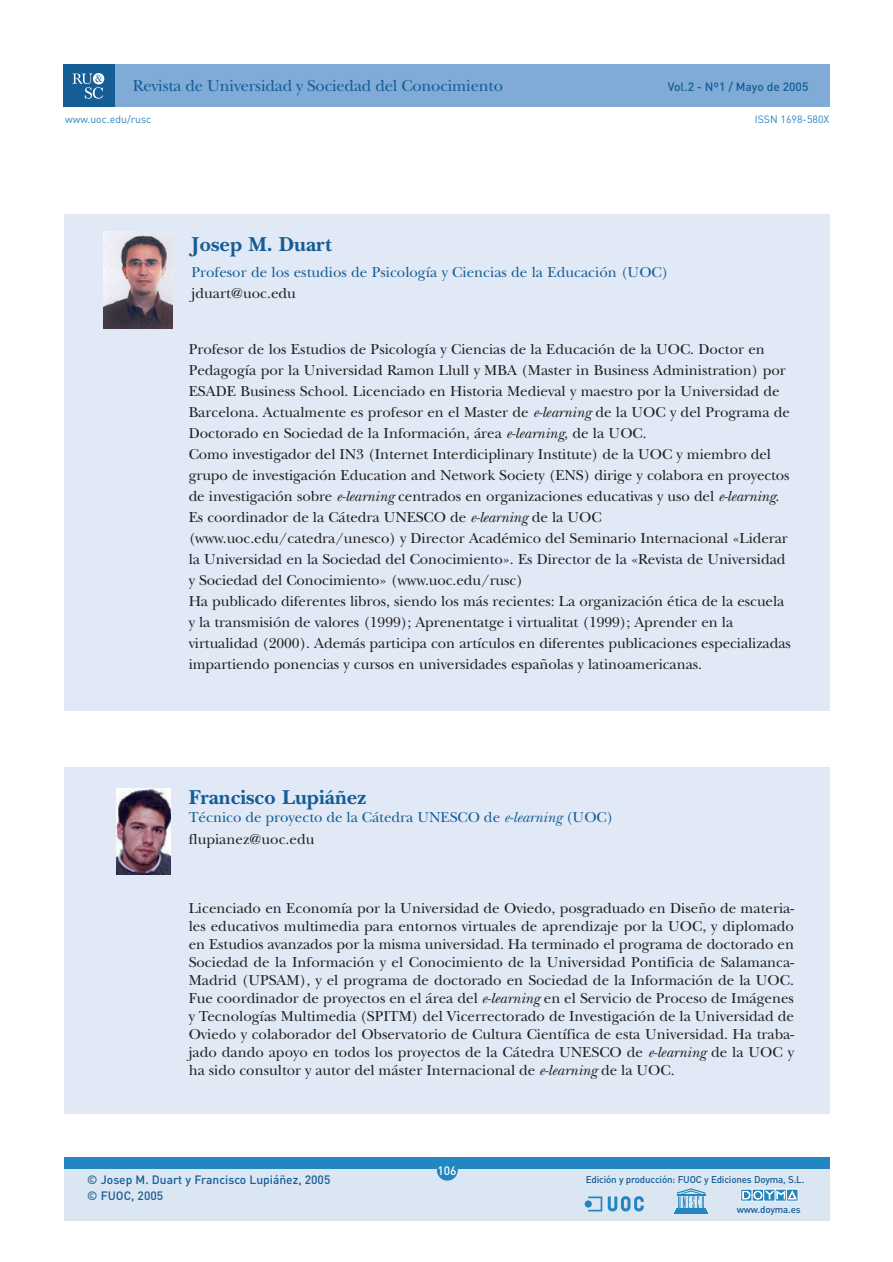
<style>
.page{position:relative;width:893px;height:1262px;background:#fff}
.page>*{position:absolute;margin:0;border:0;box-sizing:border-box;transform-origin:0 0}
.t1{font:700 21px "New Baskerville";color:#155d95}
.t2{font:16.5px "New Baskerville";letter-spacing:-.01em;color:#155d95}
.t3{font:15px/21px "New Baskerville";letter-spacing:-.005em;color:#231f20;text-align:justify}
.t4{font:15px/22.2px "New Baskerville";color:#155d95}
.t5{font:500 12px/16.2px "DIN";color:#155d95}
.t6{font:500 12px "DIN";color:#fff}
.t7{font:10.5px "DIN";color:#2a83be}
.t8{font:500 9.75px "DIN";letter-spacing:-.015em;color:#155d95}
.s1{font-style:italic}
.s2{color:#231f20}
</style>
<div class="page">
<div style="left:85px;top:64px;width:744px;height:43px;background:#80abd6"></div>
<div style="left:64px;top:64px;width:51px;height:43px;background:#155d95"></div>
<svg style="left:72px;top:73px;width:32px;height:26px"></svg>
<div style="left:64px;top:767px;width:765px;height:347px;background:#e1e9f6"></div>
<img style="left:117px;top:788px;width:53px;height:86px">
<div style="left:64px;top:1157px;width:765px;height:12px;background:#2286c0"></div>
<div style="left:64px;top:1169px;width:765px;height:51px;background:#dbe6f3"></div>
<div style="left:437px;top:1159px;width:21px;height:21px;background:#2286c0;border-radius:50%"></div>
<svg style="left:740px;top:1189px;width:58px;height:12px"></svg>
<hr style="left:676px;top:1208px;width:29px;height:2px;background:#2286c0">
<hr style="left:675px;top:1210px;width:31px;height:1px;background:#2286c0">
<hr style="left:674px;top:1212px;width:33px;height:1px;background:#2286c0">
<svg style="left:676px;top:1188px;width:29px;height:20px"></svg>
<svg style="left:584px;top:1196px;width:59px;height:15px"></svg>
<div style="left:64px;top:214px;width:765px;height:497px;background:#e1e9f6"></div>
<img style="left:103px;top:231px;width:69px;height:97px">
<p class="t2" style="left:133px;top:80px;width:372px">Revista de Universidad y Sociedad del Conocimiento</p>
<p class="t5" style="left:668px;top:80px;width:142px">Vol.2 - Nº1 / Mayo de 2005</p>
<p class="t7" style="left:65px;top:116px;width:88px">www.uoc.edu/rusc</p>
<p class="t7" style="left:755px;top:116px;width:76px">ISSN 1698-580X</p>
<h1 class="t1" style="left:191px;top:237px;width:142px">Josep M. Duart</h1>
<p class="t4" style="left:191px;top:263px;width:478px">Profesor de los estudios de Psicología y Ciencias de la Educación (UOC)</p>
<p class="t3" style="left:191px;top:284px;width:106px">jduart@uoc.edu</p>
<p class="t3" style="left:189px;top:340px;width:603px;text-align:left">Profesor de los Estudios de Psicología y Ciencias de la Educación de la UOC. Doctor en Pedagogía por la Universidad Ramon Llull y MBA (Master in Business Administration) por ESADE Business School. Licenciado en Historia Medieval y maestro por la Universidad de Barcelona. Actualmente es profesor en el Master de <span class="s1">e-learning</span> de la UOC y del Programa de Doctorado en Sociedad de la Información, área <span class="s1">e-learning</span>, de la UOC.<br>Como investigador del IN3 (Internet Interdiciplinary Institute) de la UOC y miembro del grupo de investigación Education and Network Society (ENS) dirige y colabora en proyectos de investigación sobre <span class="s1">e-learning</span> centrados en organizaciones educativas y uso del <span class="s1">e-learning</span>.<br>Es coordinador de la Cátedra UNESCO de <span class="s1">e-learning</span> de la UOC (www.uoc.edu/catedra/unesco) y Director Académico del Seminario Internacional «Liderar la Universidad en la Sociedad del Conocimiento». Es Director de la «Revista de Universidad y Sociedad del Conocimiento» (www.uoc.edu/rusc)<br>Ha publicado diferentes libros, siendo los más recientes: La organización ética de la escuela y la transmisión de valores (1999); Aprenentatge i virtualitat (1999); Aprender en la virtualidad (2000). Además participa con artículos en diferentes publicaciones especializadas impartiendo ponencias y cursos en universidades españolas y latinoamericanas.</p>
<h1 class="t1" style="left:189px;top:789px;width:179px">Francisco Lupiáñez</h1>
<p class="t4" style="left:189px;top:807px;width:426px">Técnico de proyecto de la Cátedra UNESCO de <span class="s1">e-learning</span> (UOC) <span class="s2">flupianez@uoc.edu</span></p>
<p class="t3" style="left:189px;top:901px;width:607px;line-height:18px">Licenciado en Economía por la Universidad de Oviedo, posgraduado en Diseño de materia&shy;les educativos multimedia para entornos virtuales de aprendizaje por la UOC, y diplomado en Estudios avanzados por la misma universidad. Ha terminado el programa de doctorado en Sociedad de la Información y el Conocimiento de la Universidad Pontificia de Salamanca-Madrid (UPSAM), y el programa de doctorado en Sociedad de la Información de la UOC.<br>Fue coordinador de proyectos en el área del <span class="s1">e-learning</span> en el Servicio de Proceso de Imágenes y Tecnologías Multimedia (SPITM) del Vicerrectorado de Investigación de la Universidad de Oviedo y colaborador del Observatorio de Cultura Científica de esta Universidad. Ha traba&shy;jado dando apoyo en todos los proyectos de la Cátedra UNESCO de <span class="s1">e-learning</span> de la UOC y ha sido consultor y autor del máster Internacional de <span class="s1">e-learning</span> de la UOC.</p>
<p class="t5" style="left:87px;top:1172px;width:244px">© Josep M. Duart y Francisco Lupiáñez, 2005 © FUOC, 2005</p>
<p class="t6" style="left:444px;top:1160px;width:8px">1</p>
<p class="t6" style="left:437px;top:1166px;width:21px">106</p>
<p class="t8" style="left:585px;top:1176px;width:220px">Edición y producción: FUOC y Ediciones Doyma, S.L.</p>
<p class="t8" style="left:736px;top:1205px;width:65px">www.doyma.es</p>
</div>
